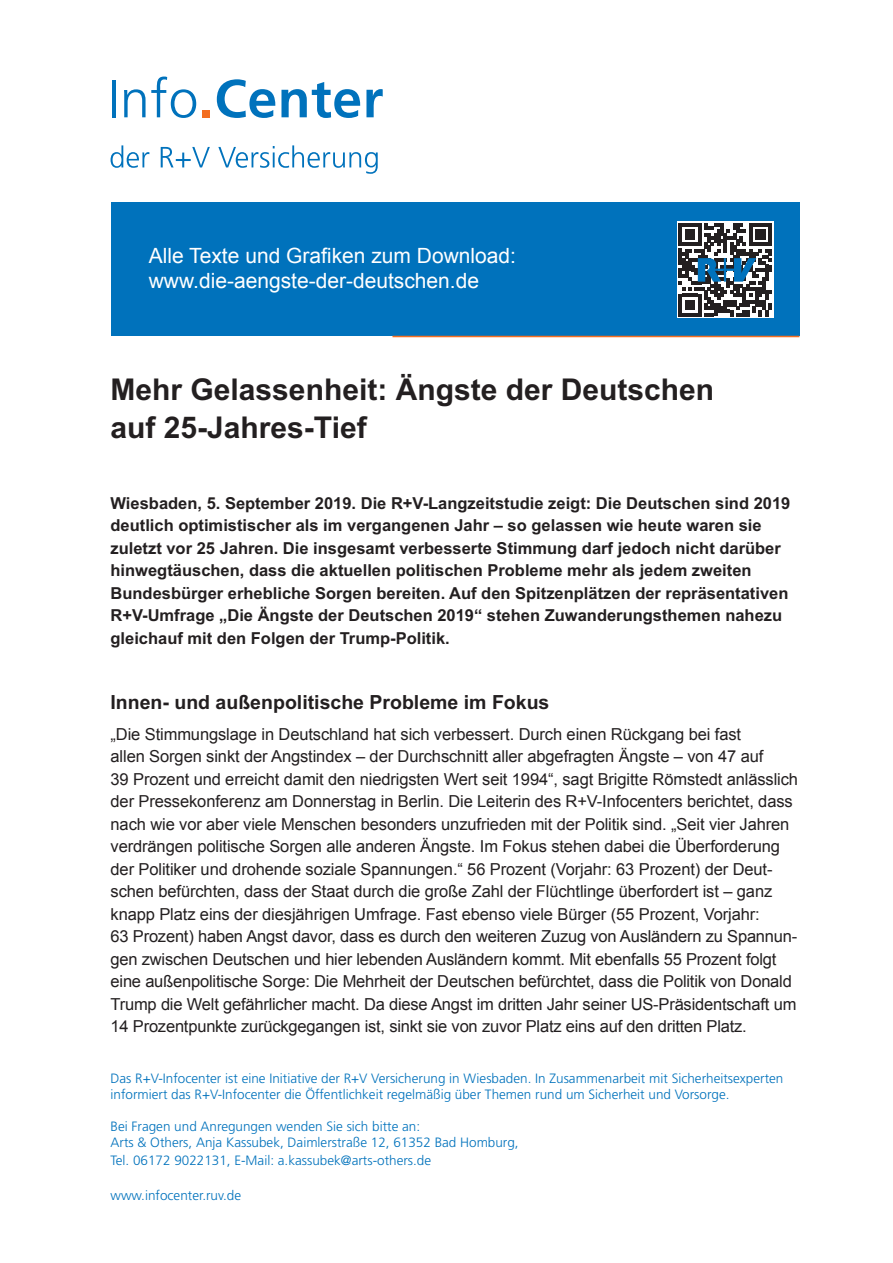
<style>
.page{position:relative;width:893px;height:1263px;background:#fff}
.page>*{position:absolute;margin:0;border:0;box-sizing:border-box;transform-origin:0 0}
.t1{font:700 30px/37.5px "Arial";color:#231f20}
.t2{font:21px/25.5px "Arial";color:#fff}
.t3{font:700 19.5px "Arial";color:#231f20}
.t4{font:16.5px/22.5px "Arial";letter-spacing:-.005em;color:#231f20}
.t5{font:700 16.5px/22.5px "Arial";color:#231f20}
.t6{font:300 13.5px/16.2px "Frutiger";color:#0072bc}
</style>
<div class="page">
<div style="left:111px;top:203px;width:688px;height:133px;background:#0072bc"></div>
<hr style="left:392px;top:336px;width:407px;height:1px;background:#f36e21">
<hr style="left:112px;top:80px;width:3px;height:37px;background:#0072bc">
<svg style="left:124px;top:77px;width:72px;height:41px"></svg>
<div style="left:203px;top:110px;width:7px;height:7px;background:#f36e21"></div>
<svg style="left:217px;top:79px;width:58px;height:39px"></svg>
<svg style="left:281px;top:82px;width:79px;height:36px"></svg>
<svg style="left:366px;top:89px;width:17px;height:28px"></svg>
<svg style="left:111px;top:145px;width:38px;height:23px"></svg>
<svg style="left:161px;top:147px;width:49px;height:20px"></svg>
<svg style="left:218px;top:145px;width:160px;height:29px"></svg>
<svg style="left:677px;top:222px;width:97px;height:96px"></svg>
<svg style="left:679px;top:223px;width:93px;height:93px;background:#6d747c"></svg>
<p class="t2" style="left:149px;top:243px;width:369px">Alle Texte und Grafiken zum Download: www.die-aengste-der-deutschen.de</p>
<h1 class="t1" style="left:111px;top:371px;width:605px">Mehr Gelassenheit: Ängste der Deutschen auf 25-Jahres-Tief</h1>
<p class="t5" style="left:111px;top:492px;width:681px">Wiesbaden, 5. September 2019. Die R+V-Langzeitstudie zeigt: Die Deutschen sind 2019 deutlich optimistischer als im vergangenen Jahr – so gelassen wie heute waren sie zuletzt vor 25 Jahren. Die insgesamt verbesserte Stimmung darf jedoch nicht darüber hinwegtäuschen, dass die aktuellen politischen Probleme mehr als jedem zweiten Bundesbürger erhebliche Sorgen bereiten. Auf den Spitzenplätzen der repräsentativen R+V-Umfrage „Die Ängste der Deutschen 2019“ stehen Zuwanderungsthemen nahezu gleichauf mit den Folgen der Trump-Politik.</p>
<p class="t3" style="left:111px;top:688px;width:440px">Innen- und außenpolitische Probleme im Fokus</p>
<p class="t4" style="left:111px;top:723px;width:689px">„Die Stimmungslage in Deutschland hat sich verbessert. Durch einen Rückgang bei fast<br>allen Sorgen sinkt der Angstindex – der Durchschnitt aller abgefragten Ängste – von 47 auf<br>39 Prozent und erreicht damit den niedrigsten Wert seit 1994“, sagt Brigitte Römstedt anlässlich der Pressekonferenz am Donnerstag in Berlin. Die Leiterin des R+V-Infocenters berichtet, dass nach wie vor aber viele Menschen besonders unzufrieden mit der Politik sind. „Seit vier Jahren verdrängen politische Sorgen alle anderen Ängste. Im Fokus stehen dabei die Überforderung der Politiker und drohende soziale Spannungen.“ 56 Prozent (Vorjahr: 63 Prozent) der Deut&shy;schen befürchten, dass der Staat durch die große Zahl der Flüchtlinge überfordert ist – ganz knapp Platz eins der diesjährigen Umfrage. Fast ebenso viele Bürger (55 Prozent, Vorjahr:<br>63 Prozent) haben Angst davor, dass es durch den weiteren Zuzug von Ausländern zu Spannun&shy;gen zwischen Deutschen und hier lebenden Ausländern kommt. Mit ebenfalls 55 Prozent folgt eine außenpolitische Sorge: Die Mehrheit der Deutschen befürchtet, dass die Politik von Donald Trump die Welt gefährlicher macht. Da diese Angst im dritten Jahr seiner US-Präsidentschaft um 14 Prozentpunkte zurückgegangen ist, sinkt sie von zuvor Platz eins auf den dritten Platz.</p>
<p class="t6" style="left:111px;top:1070px;width:674px">Das R+V-Infocenter ist eine Initiative der R+V Versicherung in Wiesbaden. In Zusammenarbeit mit Sicherheitsexperten informiert das R+V-Infocenter die Öffentlichkeit regelmäßig über Themen rund um Sicherheit und Vorsorge.</p>
<p class="t6" style="left:111px;top:1118px;width:410px">Bei Fragen und Anregungen wenden Sie sich bitte an:<br>Arts &amp; Others, Anja Kassubek, Daimlerstraße 12, 61352 Bad Homburg,</p>
<p class="t6" style="left:111px;top:1153px;width:322px">Tel. 06172 9022131, E-Mail: a.kassubek@arts-others.de</p>
<p class="t6" style="left:111px;top:1187px;width:132px">www.infocenter.ruv.de</p>
</div>
